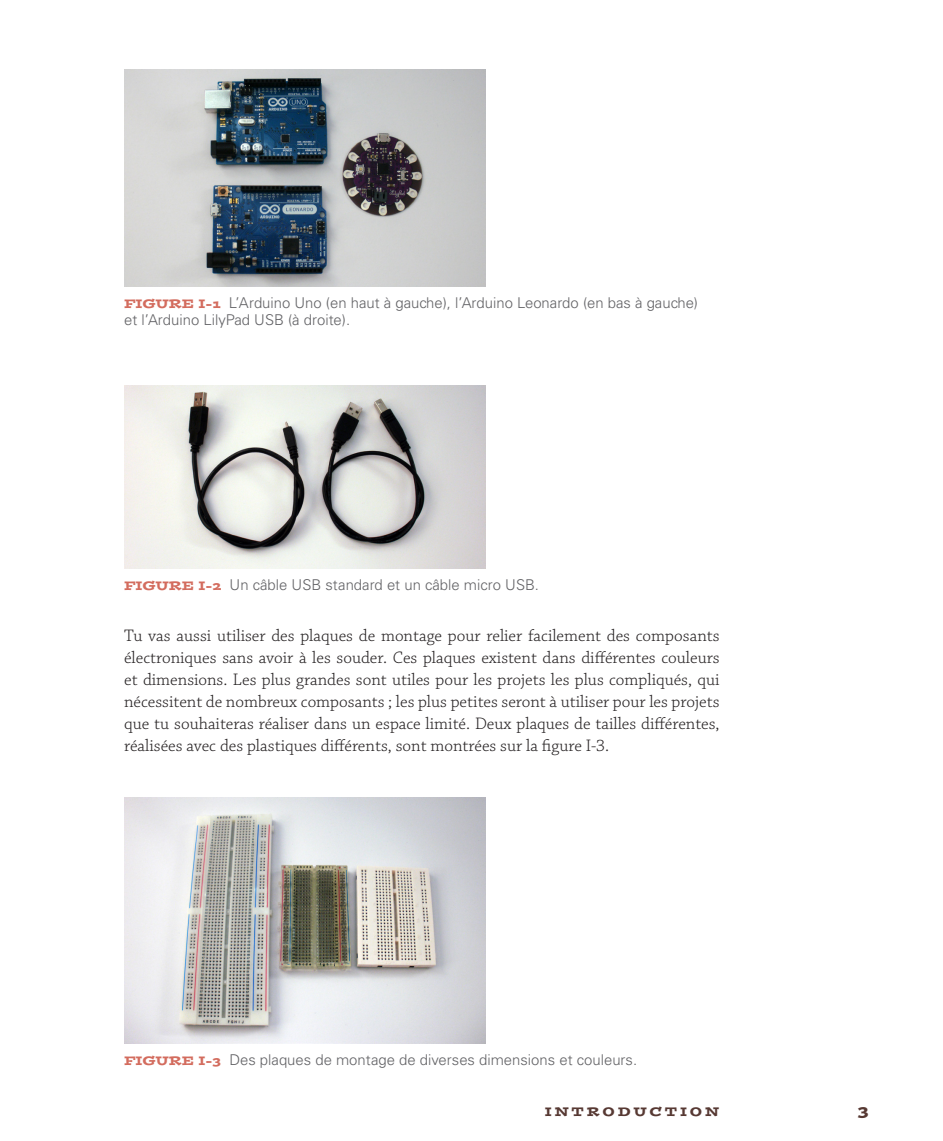
<style>
.page{position:relative;width:943px;height:1141px;background:#fff}
.page>*{position:absolute;margin:0;border:0;box-sizing:border-box;transform-origin:0 0}
.TexteCourant{font:300 17.5px/21.9px "Chaparral Pro";color:#231f20;text-align:justify}
.t1{font:15.75px "Postino Std";color:#573933}
.FigureLegende{font:300 14.88px "Univers LT Std";color:#636366}
.FigureLegende_2_lign{font:300 14.88px/17.5px "Univers LT Std";color:#636366}
.t2{font:12.25px "Postino Std";color:#573933}
.s1{font-family:"Postino Std";font-weight:400;font-size:12.25px;color:#d36c5e}
</style>
<div class="page">
<img style="left:124px;top:70px;width:361px;height:217px">
<img style="left:124px;top:386px;width:361px;height:182px">
<img style="left:124px;top:797px;width:361px;height:246px">
<p class="FigureLegende_2_lign" style="left:124px;top:294px;width:575px"><span class="s1">FIGURE I-1</span> L’Arduino Uno (en haut à gauche), l’Arduino Leonardo (en bas à gauche) et l’Arduino LilyPad USB (à droite).</p>
<p class="FigureLegende" style="left:124px;top:575px;width:416px"><span class="s1">FIGURE I-2</span> Un câble USB standard et un câble micro USB.</p>
<p class="TexteCourant" style="left:124px;top:626px;width:597px">Tu vas aussi utiliser des plaques de montage pour relier facilement des composants électroniques sans avoir à les souder. Ces plaques existent dans différentes couleurs et dimensions. Les plus grandes sont utiles pour les projets les plus compliqués, qui nécessitent de nombreux composants ; les plus petites seront à utiliser pour les projets que tu souhaiteras réaliser dans un espace limité. Deux plaques de tailles différentes, réalisées avec des plastiques différents, sont montrées sur la figure I-3.</p>
<p class="FigureLegende" style="left:124px;top:1051px;width:514px"><span class="s1">FIGURE I-3</span> Des plaques de montage de diverses dimensions et couleurs.</p>
<p class="t2" style="left:544px;top:1104px;width:26px">INTRODUCTION</p>
<p class="t1" style="left:858px;top:1100px;width:12px">3</p>
</div>
